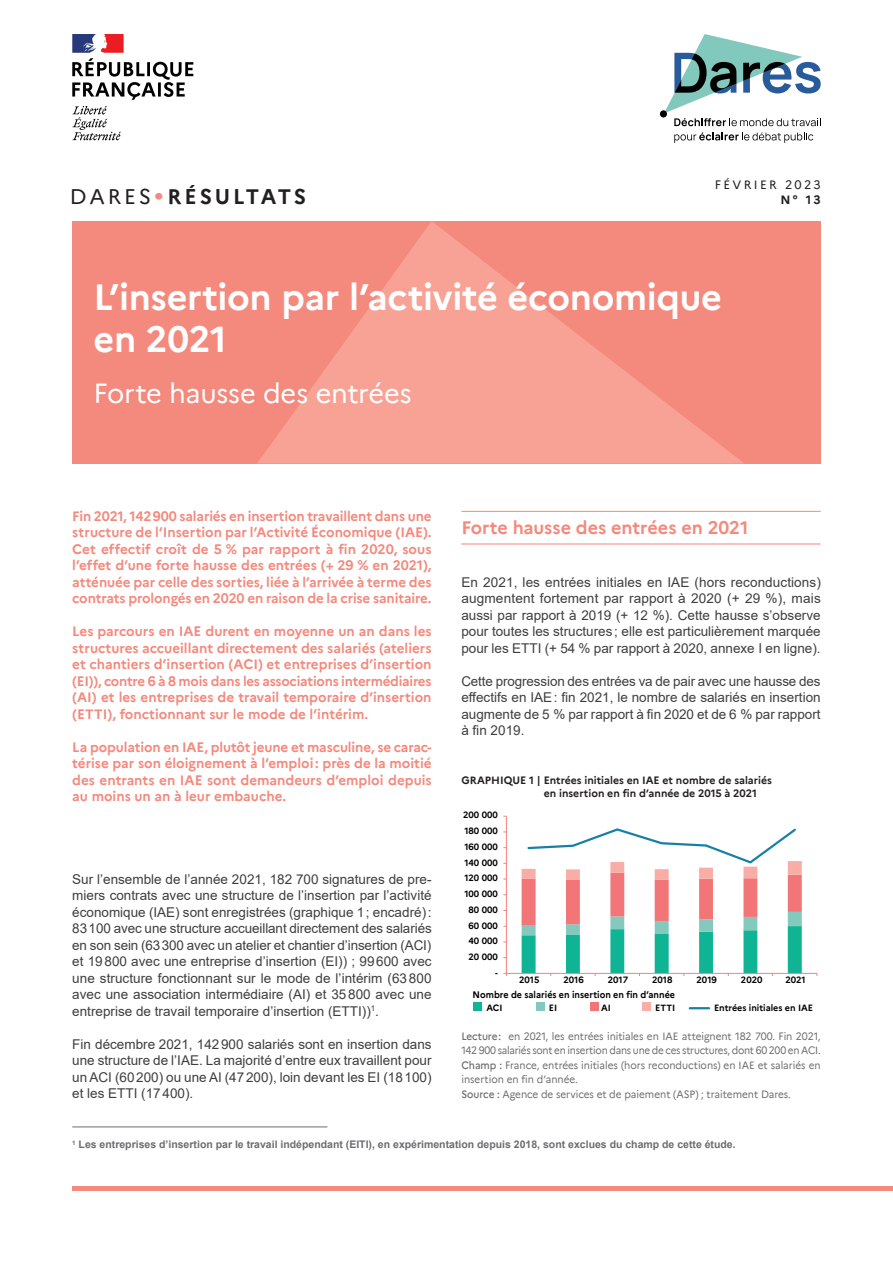
<style>
.page{position:relative;width:893px;height:1263px;background:#fff}
.page>*{position:absolute;margin:0;border:0;box-sizing:border-box;transform-origin:0 0}
.t1{font:700 36px/42px "Marianne";letter-spacing:-.01em;color:#fff}
.t2{font:27px "Marianne";letter-spacing:-.01em;color:#fff}
.t3{font:700 21px "Marianne";letter-spacing:.13em;color:#231f20}
.t4{font:700 18px "Marianne";letter-spacing:-.005em;color:#f4897d}
.t5{font:13.5px/16.5px "Arial";color:#3e3e3f;text-align:justify}
.t6{font:700 13.5px/16.5px "Marianne";color:#f4897d;text-align:justify}
.t7{font:12px "Marianne";letter-spacing:.2em;color:#231f20}
.t8{font:700 12px "Marianne";color:#231f20}
.t9{font:10.5px/13.5px "Marianne";letter-spacing:-.005em;color:#6c6d70;scale:.95 1}
.t10{font:700 10.5px "Arial";color:#6c6d70}
.t11{font:700 10.5px/13.5px "Marianne";color:#231f20}
.t12{font:700 9.45px "Marianne";color:#000001;scale:.95 1}
.t13{font:700 9px "Marianne";color:#000001}
.s1{font-weight:400}
.s2{font-weight:400;font-size:27px;color:#f4897d}
.s3{font-weight:500}
</style>
<div class="page">
<div style="left:72px;top:1186px;width:821px;height:5px;background:#f4897d"></div>
<div style="left:72px;top:221px;width:749px;height:242px;background:#f4897d"></div>
<svg style="left:258px;top:221px;width:485px;height:242px"></svg>
<div style="left:660px;top:110px;width:7px;height:8px;background:#000001;border-radius:50%"></div>
<svg style="left:674px;top:132px;width:139px;height:11px"></svg>
<svg style="left:664px;top:34px;width:157px;height:92px"></svg>
<svg style="left:72px;top:34px;width:121px;height:66px"></svg>
<svg style="left:72px;top:106px;width:49px;height:34px"></svg>
<hr style="left:72px;top:1126px;width:255px;height:1px;background:#6c6d70">
<hr style="left:461px;top:511px;width:360px;height:1px;background:#f4897d">
<hr style="left:461px;top:544px;width:360px;height:1px;background:#f4897d">
<div style="left:473px;top:1002px;width:9px;height:9px;background:#0fb494"></div>
<div style="left:536px;top:1002px;width:8px;height:9px;background:#83c9bd"></div>
<div style="left:590px;top:1002px;width:8px;height:9px;background:#f27578"></div>
<div style="left:642px;top:1002px;width:9px;height:9px;background:#f8aea7"></div>
<svg style="left:690px;top:1007px;width:19px;height:2px"></svg>
<hr style="left:506px;top:816px;width:1px;height:157px;background:#f2837f">
<hr style="left:506px;top:973px;width:311px;height:1px;background:#f2837f">
<svg style="left:522px;top:828px;width:280px;height:148px"></svg>
<p class="t7" style="left:715px;top:176px;width:107px">FÉVRIER 2023</p>
<h3 class="t3" style="left:70px;top:180px;width:238px"><span class="s1">DARES</span><span class="s2">•</span>RÉSULTATS</h3>
<p class="t8" style="left:780px;top:191px;width:42px">N° 13</p>
<h1 class="t1" style="left:94px;top:273px;width:630px">L’insertion par l’activité économique en 2021</h1>
<h2 class="t2" style="left:94px;top:372px;width:320px">Forte hausse des entrées</h2>
<p class="t6" style="left:72px;top:507px;width:361px">Fin 2021, 142900 salariés en insertion travaillent dans une structure de l’Insertion par l’Activité Économique (IAE).<br>Cet effectif croît de 5 % par rapport à fin 2020, sous l’effet d’une forte hausse des entrées (+ 29 % en 2021), atténuée par celle des sorties, liée à l’arrivée à terme des contrats prolongés en 2020 en raison de la crise sanitaire.</p>
<p class="t6" style="left:72px;top:622px;width:361px">Les parcours en IAE durent en moyenne un an dans les structures accueillant directement des salariés (ateliers et chantiers d’insertion (ACI) et entreprises d’insertion (EI)), contre 6 à 8 mois dans les associations intermédiaires (AI) et les entreprises de travail temporaire d’insertion (ETTI), fonctionnant sur le mode de l’intérim.</p>
<p class="t6" style="left:72px;top:738px;width:361px">La population en IAE, plutôt jeune et masculine, se carac&shy;térise par son éloignement à l’emploi: près de la moitié des entrants en IAE sont demandeurs d’emploi depuis au moins un an à leur embauche.</p>
<h3 class="t4" style="left:461px;top:514px;width:289px">Forte hausse des entrées en 2021</h3>
<p class="t5" style="left:461px;top:574px;width:361px">En 2021, les entrées initiales en IAE (hors reconductions) augmentent fortement par rapport à 2020 (+ 29 %), mais aussi par rapport à 2019 (+ 12 %). Cette hausse s’observe pour toutes les structures ; elle est particulièrement marquée pour les ETTI (+ 54 % par rapport à 2020, annexe I en ligne).</p>
<p class="t5" style="left:461px;top:673px;width:361px">Cette progression des entrées va de pair avec une hausse des effectifs en IAE: fin 2021, le nombre de salariés en insertion augmente de 5 % par rapport à fin 2020 et de 6 % par rapport à fin 2019.</p>
<p class="t11" style="left:544px;top:772px;width:230px;text-indent:-82px">GRAPHIQUE 1 | Entrées initiales en IAE et nombre de salariés en insertion en fin d’année de 2015 à 2021</p>
<p class="t13" style="left:463px;top:808px;width:36px">200 000</p>
<p class="t13" style="left:464px;top:824px;width:35px">180 000</p>
<p class="t13" style="left:464px;top:840px;width:35px">160 000</p>
<p class="t13" style="left:464px;top:855px;width:35px">140 000</p>
<p class="t5" style="left:72px;top:871px;width:361px">Sur l’ensemble de l’année 2021, 182 700 signatures de pre&shy;miers contrats avec une structure de l’insertion par l’activité économique (IAE) sont enregistrées (graphique 1; encadré):<br>83100 avec une structure accueillant directement des salariés en son sein (63300 avec un atelier et chantier d’insertion (ACI) et 19800 avec une entreprise d’insertion (EI)) ; 99600 avec une structure fonctionnant sur le mode de l’intérim (63800 avec une association intermédiaire (AI) et 35800 avec une entreprise de travail temporaire d’insertion (ETTI))<sup>1</sup>.</p>
<p class="t5" style="left:72px;top:1036px;width:361px">Fin décembre 2021, 142900 salariés sont en insertion dans une structure de l’IAE. La majorité d’entre eux travaillent pour un ACI (60200) ou une AI (47200), loin devant les EI (18100) et les ETTI (17400).</p>
<p class="t10" style="left:72px;top:1137px;width:665px"><sup>1</sup> Les entreprises d’insertion par le travail indépendant (EITI), en expérimentation depuis 2018, sont exclues du champ de cette étude.</p>
<p class="t13" style="left:464px;top:871px;width:35px">120 000</p>
<p class="t13" style="left:464px;top:887px;width:35px">100 000</p>
<p class="t13" style="left:469px;top:903px;width:31px">80 000</p>
<p class="t13" style="left:469px;top:918px;width:31px">60 000</p>
<p class="t13" style="left:469px;top:934px;width:31px">40 000</p>
<p class="t13" style="left:469px;top:950px;width:31px">20 000</p>
<p class="t13" style="left:495px;top:965px;width:4px">-</p>
<p class="t13" style="left:519px;top:973px;width:22px">2015</p>
<p class="t13" style="left:563px;top:973px;width:22px">2016</p>
<p class="t13" style="left:608px;top:973px;width:22px">2017</p>
<p class="t13" style="left:652px;top:973px;width:22px">2018</p>
<p class="t13" style="left:697px;top:973px;width:22px">2019</p>
<p class="t13" style="left:741px;top:973px;width:23px">2020</p>
<p class="t13" style="left:785px;top:973px;width:22px">2021</p>
<p class="t12" style="left:473px;top:987px;width:215px">Nombre de salariés en insertion en fin d’année</p>
<p class="t13" style="left:486px;top:1000px;width:18px">ACI</p>
<p class="t13" style="left:549px;top:1000px;width:10px">EI</p>
<p class="t13" style="left:601px;top:1000px;width:11px">AI</p>
<p class="t13" style="left:655px;top:1000px;width:22px">ETTI</p>
<p class="t13" style="left:714px;top:1000px;width:101px">Entrées initiales en IAE</p>
<p class="t9" style="left:461px;top:1029px;width:380px"><span class="s3">Lecture:</span> en 2021, les entrées initiales en IAE atteignent 182 700. Fin 2021,<br>142 900 salariés sont en insertion dans une de ces structures, dont 60 200 en ACI.</p>
<p class="t9" style="left:461px;top:1058px;width:380px"><span class="s3">Champ :</span> France, entrées initiales (hors reconductions) en IAE et salariés en insertion en fin d’année.</p>
<p class="t9" style="left:461px;top:1087px;width:348px"><span class="s3">Source :</span> Agence de services et de paiement (ASP) ; traitement Dares.</p>
</div>
